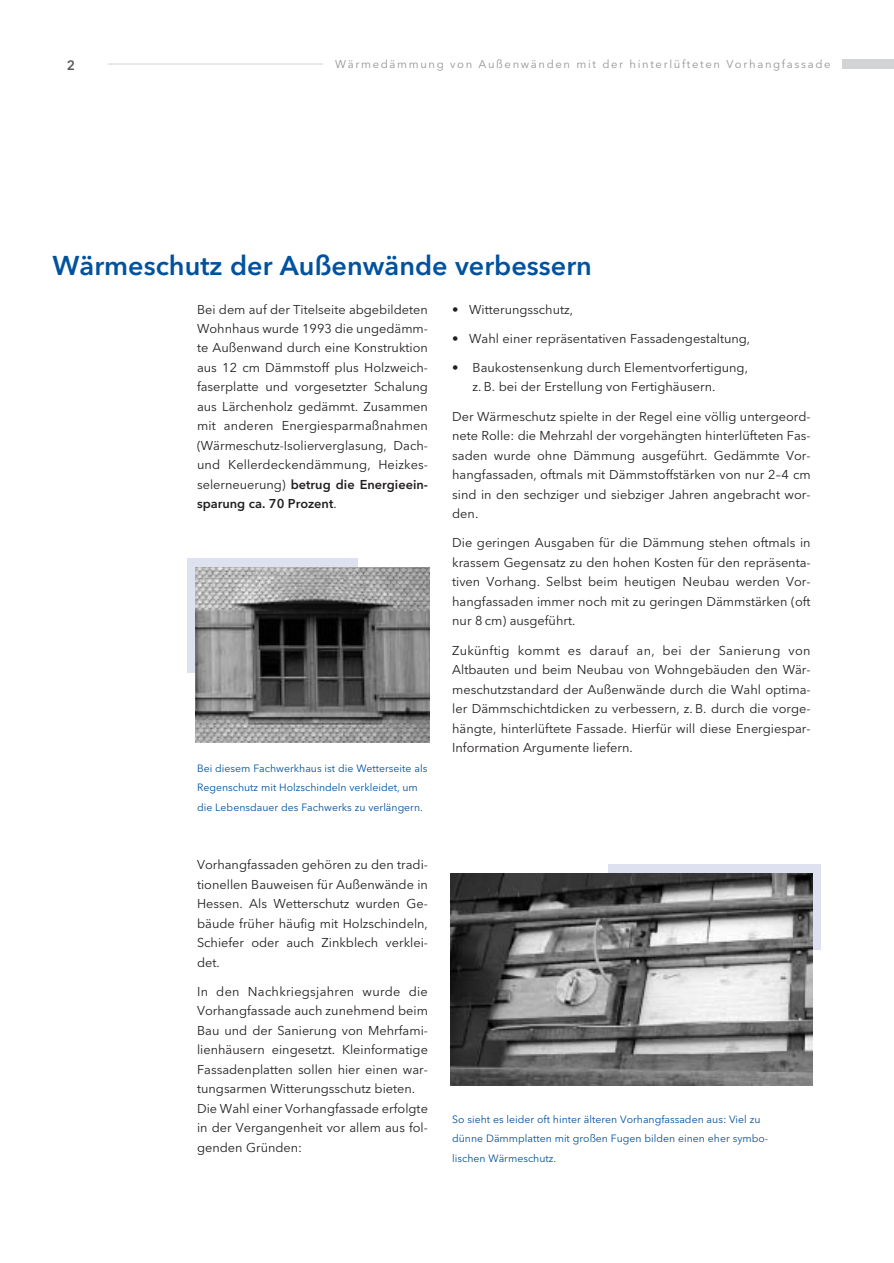
<style>
.page{position:relative;width:894px;height:1263px;background:#fff}
.page>*{position:absolute;margin:0;border:0;box-sizing:border-box;transform-origin:0 0}
.t1{font:600 27px "Avenir Next LT Pro";color:#00529f}
.t2{font:600 13.5px "Avenir Next LT Pro";color:#57585b}
.t3{font:12.75px/19.5px "Avenir Next LT Pro";color:#231f1f;text-align:justify}
.t4{font:11.25px "Avenir Next LT Pro";letter-spacing:.145em;color:#939497}
.t5{font:10.5px/19.5px "Avenir Next LT Pro";color:#00529f}
.s1{font-weight:600}
</style>
<div class="page">
<div style="left:608px;top:865px;width:213px;height:85px;background:#dee1f0"></div>
<hr style="left:108px;top:64px;width:215px;height:1px;background:#d1d3d5">
<div style="left:842px;top:60px;width:52px;height:9px;background:#d1d3d5"></div>
<img style="left:451px;top:873px;width:361px;height:213px">
<div style="left:187px;top:559px;width:170px;height:114px;background:#dee1f0"></div>
<img style="left:196px;top:567px;width:233px;height:176px">
<p class="t2" style="left:67px;top:60px;width:10px">2</p>
<p class="t4" style="left:335px;top:60px;width:497px">Wärmedämmung von Außenwänden mit der hinterlüfteten Vorhangfassade</p>
<h1 class="t1" style="left:53px;top:255px;width:541px">Wärmeschutz der Außenwände verbessern</h1>
<p class="t3" style="left:197px;top:300px;width:232px">Bei dem auf der Titelseite abgebildeten Wohnhaus wurde 1993 die ungedämm&shy;te Außenwand durch eine Konstruktion aus 12 cm Dämmstoff plus Holzweich&shy;faserplatte und vorgesetzter Schalung aus Lärchenholz gedämmt. Zusammen mit anderen Energiesparmaßnahmen (Wärmeschutz-Isolierverglasung, Dach&shy;und Kellerdeckendämmung, Heizkes&shy;selerneuerung) <span class="s1">betrug die Energieein&shy;sparung ca. 70 Prozent</span>.</p>
<p class="t5" style="left:197px;top:759px;width:232px">Bei diesem Fachwerkhaus ist die Wetterseite als<br>Regenschutz mit Holzschindeln verkleidet, um die Lebensdauer des Fachwerks zu verlängern.</p>
<p class="t3" style="left:197px;top:856px;width:232px">Vorhangfassaden gehören zu den tradi&shy;tionellen Bauweisen für Außenwände in Hessen. Als Wetterschutz wurden Ge&shy;bäude früher häufig mit Holzschindeln, Schiefer oder auch Zinkblech verklei&shy;det.</p>
<p class="t3" style="left:197px;top:983px;width:232px;text-align:left">In den Nachkriegsjahren wurde die Vorhangfassade auch zunehmend beim Bau und der Sanierung von Mehrfami&shy;lienhäusern eingesetzt. Kleinformatige Fassadenplatten sollen hier einen war&shy;tungsarmen Witterungsschutz bieten.<br>Die Wahl einer Vorhangfassade erfolgte in der Vergangenheit vor allem aus fol&shy;genden Gründen:</p>
<p class="t3" style="left:452px;top:300px;width:122px">• Witterungsschutz,</p>
<p class="t3" style="left:452px;top:330px;width:300px">• Wahl einer repräsentativen Fassadengestaltung,</p>
<p class="t3" style="left:473px;top:359px;width:277px;text-indent:-20px">• Baukostensenkung durch Elementvorfertigung, z. B. bei der Erstellung von Fertighäusern.</p>
<p class="t3" style="left:452px;top:408px;width:360px">Der Wärmeschutz spielte in der Regel eine völlig untergeord&shy;nete Rolle: die Mehrzahl der vorgehängten hinterlüfteten Fas&shy;saden wurde ohne Dämmung ausgeführt. Gedämmte Vor&shy;hangfassaden, oftmals mit Dämmstoffstärken von nur 2–4 cm sind in den sechziger und siebziger Jahren angebracht wor&shy;den.</p>
<p class="t3" style="left:452px;top:534px;width:360px">Die geringen Ausgaben für die Dämmung stehen oftmals in krassem Gegensatz zu den hohen Kosten für den repräsenta&shy;tiven Vorhang. Selbst beim heutigen Neubau werden Vor&shy;hangfassaden immer noch mit zu geringen Dämmstärken (oft nur 8 cm) ausgeführt.</p>
<p class="t3" style="left:452px;top:642px;width:360px">Zukünftig kommt es darauf an, bei der Sanierung von Altbauten und beim Neubau von Wohngebäuden den Wär&shy;meschutzstandard der Außenwände durch die Wahl optima&shy;ler Dämmschichtdicken zu verbessern, z. B. durch die vorge&shy;hängte, hinterlüftete Fassade. Hierfür will diese Energiespar-Information Argumente liefern.</p>
<p class="t5" style="left:452px;top:1110px;width:318px">So sieht es leider oft hinter älteren Vorhangfassaden aus: Viel zu dünne Dämmplatten mit großen Fugen bilden einen eher symbo&shy;lischen Wärmeschutz.</p>
</div>
